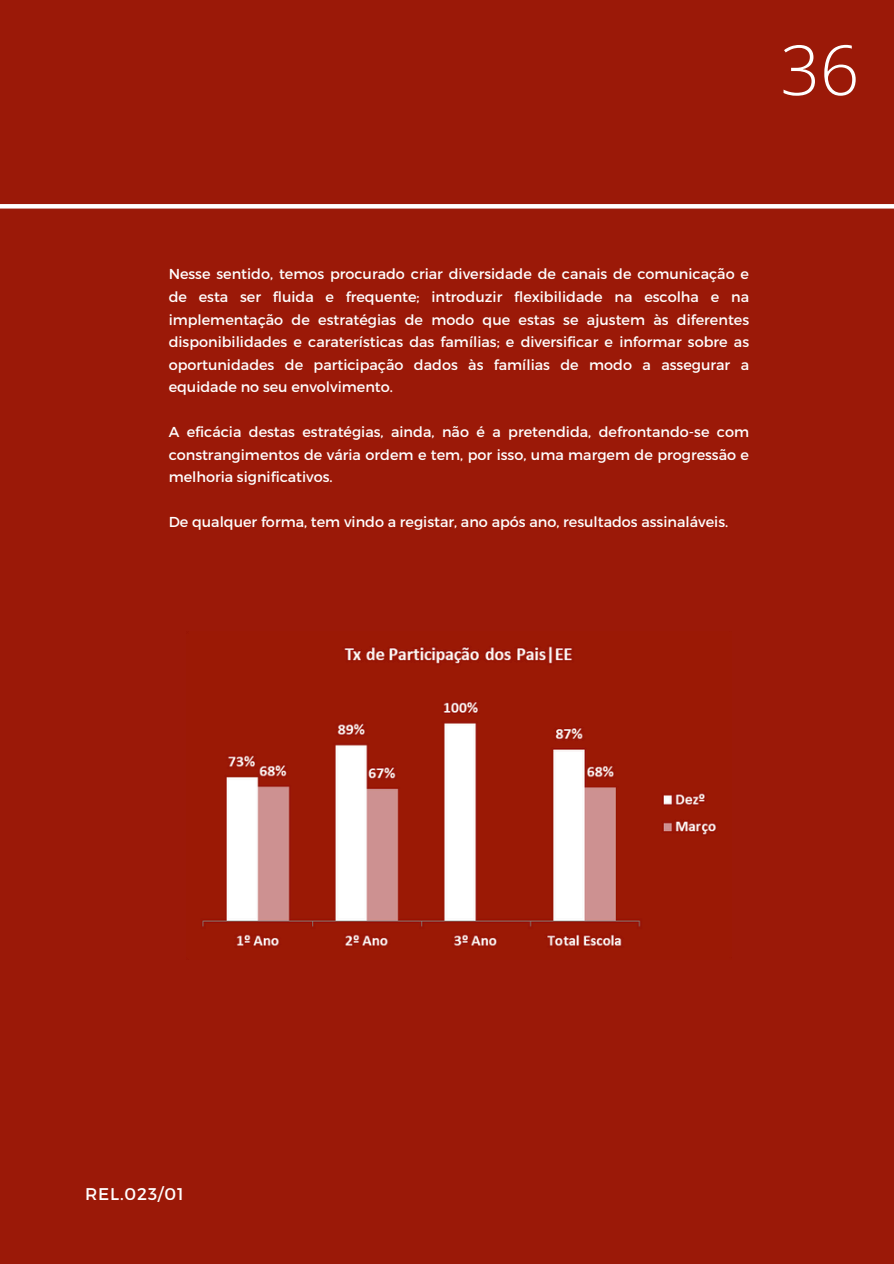
<style>
.page{position:relative;width:894px;height:1264px;background:#fff}
.page>*{position:absolute;margin:0;border:0;box-sizing:border-box;transform-origin:0 0}
.t1{font:300 69.15px "Open Sans";color:#fff}
.t2{font:16.95px "Montserrat";letter-spacing:.05em;color:#fff}
.t3{font:14.4px/22.5px "Montserrat";color:#fff;text-align:justify}
</style>
<div class="page">
<div style="left:0;top:0;width:893px;height:1263px;background:#9b1908"></div>
<img style="left:202px;top:646px;width:514px;height:300px">
<svg style="left:0;top:204px;width:893px;height:4px;fill:#fff"></svg>
<p class="t1" style="left:780px;top:21px;width:80px">36</p>
<p class="t3" style="left:169px;top:262px;width:581px">Nesse sentido, temos procurado criar diversidade de canais de comunicação e de esta ser fluida e frequente; introduzir flexibilidade na escolha e na implementação de estratégias de modo que estas se ajustem às diferentes disponibilidades e caraterísticas das famílias; e diversificar e informar sobre as oportunidades de participação dados às famílias de modo a assegurar a equidade no seu envolvimento.</p>
<p class="t3" style="left:169px;top:420px;width:581px">A eficácia destas estratégias, ainda, não é a pretendida, defrontando-se com constrangimentos de vária ordem e tem, por isso, uma margem de progressão e melhoria significativos.</p>
<h1 class="t3" style="left:169px;top:510px;width:561px">De qualquer forma, tem vindo a registar, ano após ano, resultados assinaláveis.</h1>
<p class="t2" style="left:85px;top:1182px;width:100px">REL.023/01</p>
</div>
